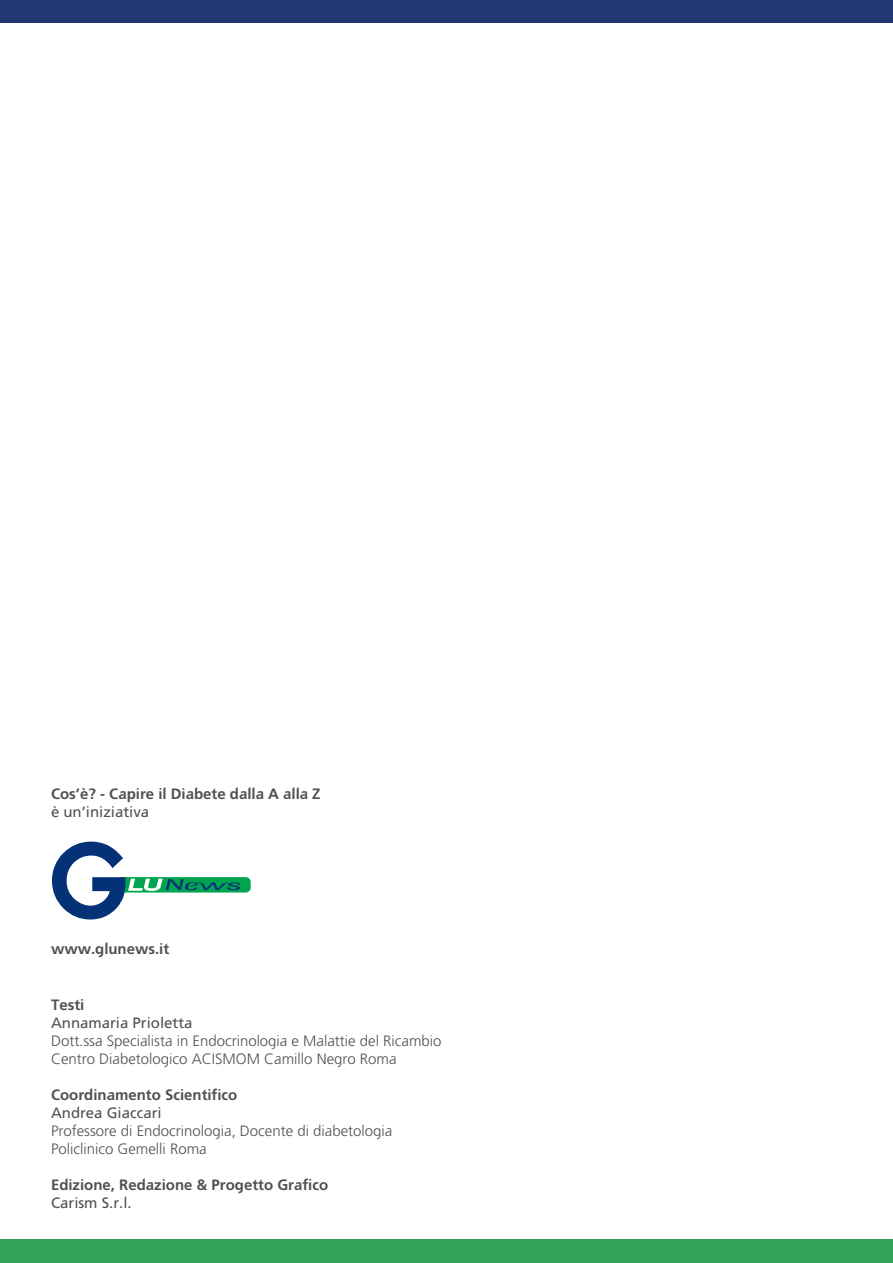
<style>
.page{position:relative;width:893px;height:1263px;background:#fff}
.page>*{position:absolute;margin:0;border:0;box-sizing:border-box;transform-origin:0 0}
.t1{font:300 15px/18px "Freeway";color:#525152}
.t2{font:15px "Freeway Demi";color:#525152}
.t3{font:15px "Freeway Roman 1";color:#525152}
</style>
<div class="page">
<div style="left:0;top:0;width:893px;height:23px;background:#213773"></div>
<div style="left:0;top:1239px;width:893px;height:24px;background:#32a457"></div>
<div style="left:117px;top:877px;width:134px;height:15px;background:#00a54f;border-radius:5px"></div>
<svg style="left:52px;top:841px;width:189px;height:79px"></svg>
<p class="t2" style="left:51px;top:785px;width:271px">Cos’è? - Capire il Diabete dalla A alla Z</p>
<p class="t3" style="left:51px;top:803px;width:100px">è un’iniziativa</p>
<p class="t2" style="left:51px;top:940px;width:120px">www.glunews.it</p>
<p class="t2" style="left:51px;top:996px;width:35px">Testi</p>
<p class="t3" style="left:51px;top:1014px;width:143px">Annamaria Prioletta</p>
<p class="t1" style="left:51px;top:1032px;width:392px">Dott.ssa Specialista in Endocrinologia e Malattie del Ricambio<br>Centro Diabetologico ACISMOM Camillo Negro Roma</p>
<p class="t2" style="left:51px;top:1086px;width:188px">Coordinamento Scientifico</p>
<p class="t3" style="left:51px;top:1104px;width:112px">Andrea Giaccari</p>
<p class="t1" style="left:51px;top:1122px;width:343px">Professore di Endocrinologia, Docente di diabetologia<br>Policlinico Gemelli Roma</p>
<p class="t2" style="left:51px;top:1176px;width:279px">Edizione, Redazione &amp; Progetto Grafico</p>
<p class="t3" style="left:51px;top:1194px;width:82px">Carism S.r.l.</p>
</div>
